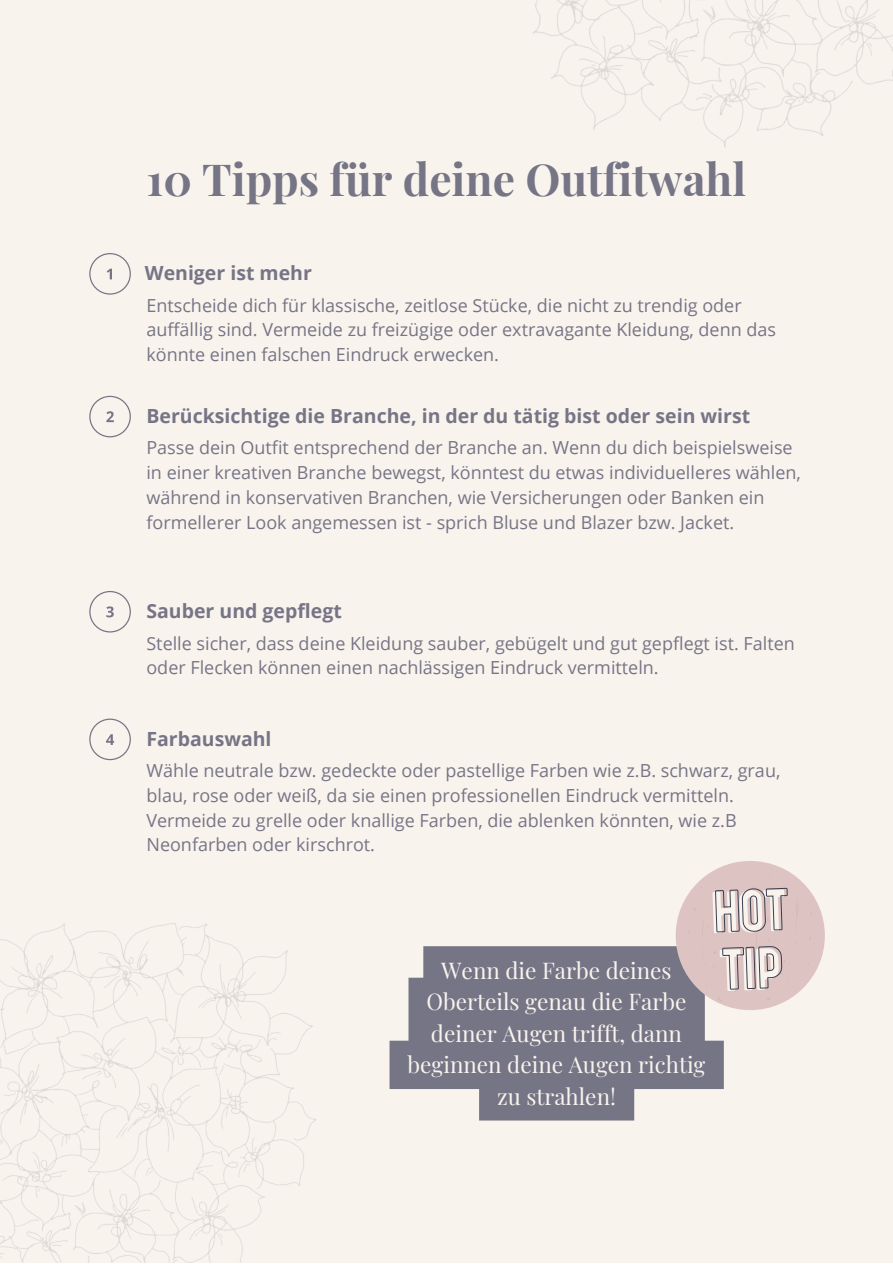
<style>
.page{position:relative;width:893px;height:1264px;background:#fff}
.page>*{position:absolute;margin:0;border:0;box-sizing:border-box;transform-origin:0 0}
.t1{font:700 44.25px "Playfair Display";color:#767586}
.t2{font:22.5px/31.5px "Playfair Display";color:#f9f3ed;text-align:center}
.t3{font:700 19.5px "Open Sans";color:#767586}
.t4{font:18px/24.8px "Open Sans";color:#767586}
</style>
<div class="page">
<div style="left:0;top:0;width:892px;height:1262px;background:#f9f3ed"></div>
<img style="left:533px;top:0;width:359px;height:147px">
<svg style="left:89px;top:253px;width:42px;height:42px"></svg>
<svg style="left:89px;top:396px;width:42px;height:41px"></svg>
<svg style="left:89px;top:591px;width:42px;height:41px"></svg>
<svg style="left:89px;top:718px;width:42px;height:42px"></svg>
<svg style="left:389px;top:946px;width:334px;height:174px;fill:#767586"></svg>
<div style="left:675px;top:861px;width:149px;height:149px;background:#ddc4c2;border-radius:50%"></div>
<svg style="left:687px;top:864px;width:125px;height:141px"></svg>
<img style="left:0;top:923px;width:317px;height:339px">
<p class="t1" style="left:146px;top:148px;width:601px">10 Tipps für deine Outfitwahl</p>
<p class="t3" style="left:145px;top:259px;width:168px">Weniger ist mehr</p>
<p class="t4" style="left:146px;top:292px;width:631px">Entscheide dich für klassische, zeitlose Stücke, die nicht zu trendig oder auffällig sind. Vermeide zu freizügige oder extravagante Kleidung, denn das könnte einen falschen Eindruck erwecken.</p>
<p class="t3" style="left:146px;top:402px;width:605px">Berücksichtige die Branche, in der du tätig bist oder sein wirst</p>
<p class="t4" style="left:146px;top:435px;width:656px">Passe dein Outfit entsprechend der Branche an. Wenn du dich beispielsweise in einer kreativen Branche bewegst, könntest du etwas individuelleres wählen, während in konservativen Branchen, wie Versicherungen oder Banken ein formellerer Look angemessen ist - sprich Bluse und Blazer bzw. Jacket.</p>
<p class="t3" style="left:146px;top:597px;width:197px">Sauber und gepflegt</p>
<p class="t4" style="left:146px;top:630px;width:650px">Stelle sicher, dass deine Kleidung sauber, gebügelt und gut gepflegt ist. Falten oder Flecken können einen nachlässigen Eindruck vermitteln.</p>
<p class="t3" style="left:146px;top:725px;width:127px">Farbauswahl</p>
<p class="t4" style="left:146px;top:757px;width:635px">Wähle neutrale bzw. gedeckte oder pastellige Farben wie z.B. schwarz, grau, blau, rose oder weiß, da sie einen professionellen Eindruck vermitteln.<br>Vermeide zu grelle oder knallige Farben, die ablenken könnten, wie z.B Neonfarben oder kirschrot.</p>
<p class="t2" style="left:407px;top:953px;width:299px">Wenn die Farbe deines<br>Oberteils genau die Farbe deiner Augen trifft, dann beginnen deine Augen richtig zu strahlen!</p>
</div>
